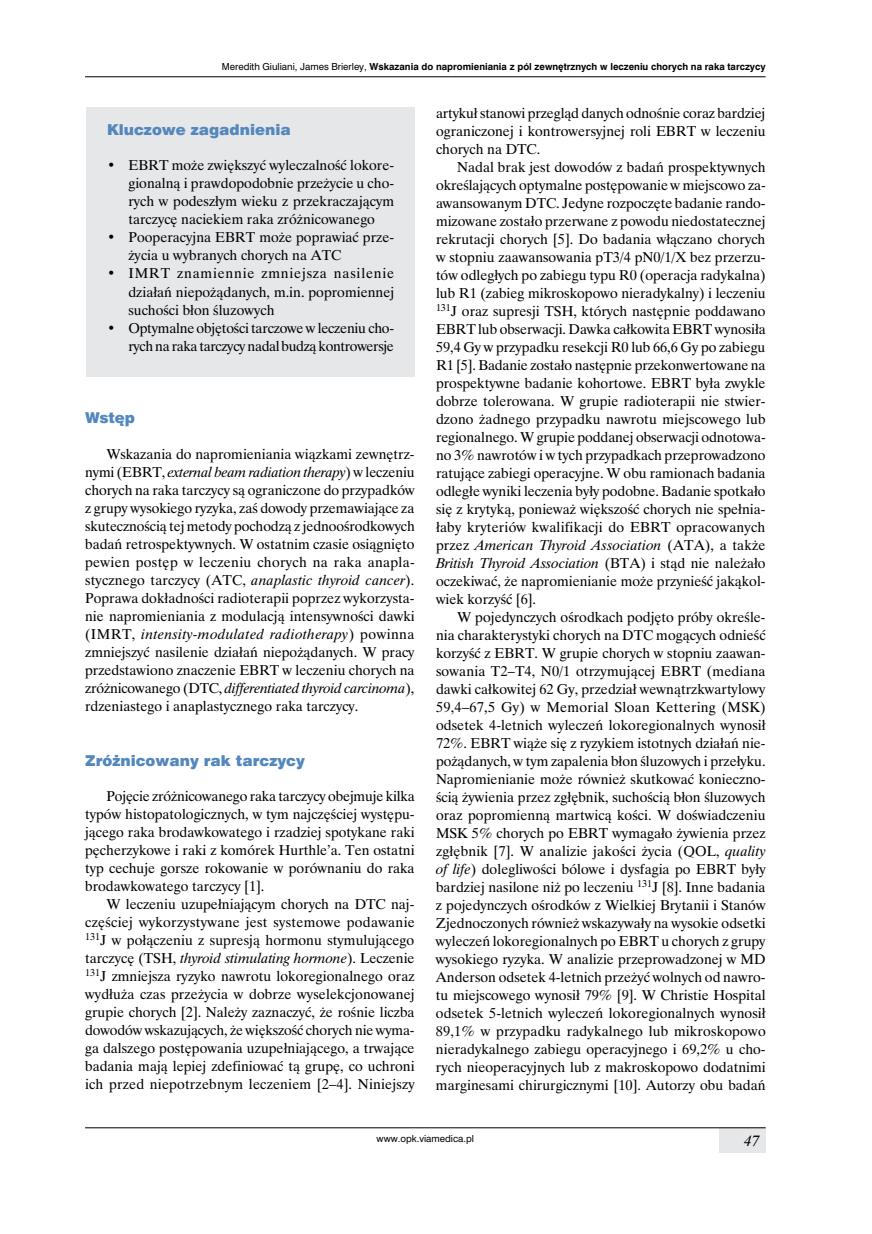
<style>
.page{position:relative;width:872px;height:1234px;background:#fff}
.page>*{position:absolute;margin:0;border:0;box-sizing:border-box;transform-origin:0 0}
.t1{font:15px "Swis 721 Blk EU";color:#5387bd}
.t2{font:italic 15px "Time Ibis EE";color:#000}
.t3{font:14.25px/18px "Time Ibis EE";color:#000;text-align:justify}
.t4{font:14.25px/18px "Time Ibis EE";letter-spacing:-.025em;color:#000;text-align:right}
.t5{font:700 9px "Swis 721 PL";color:#000}
.t6{font:9px "Swis 721 PL";color:#000}
.s1{font-weight:400}
.s2{font-style:italic}
</style>
<div class="page">
<hr style="left:85px;top:76px;width:680px;height:1px;background:#000">
<div style="left:719px;top:1127px;width:46px;height:25px;background:#e6e7e8"></div>
<hr style="left:85px;top:1127px;width:680px;height:1px;background:#000">
<div style="left:87px;top:107px;width:328px;height:269px;background:#e6e7e8"></div>
<p class="t5" style="left:222px;top:61px;width:545px"><span class="s1">Meredith Giuliani, James Brierley,</span> Wskazania do napromieniania z pól zewnętrznych w leczeniu chorych na raka tarczycy</p>
<p class="t1" style="left:107px;top:120px;width:185px">Kluczowe zagadnienia</p>
<p class="t3" style="left:128px;top:156px;width:267px;text-indent:-21px">• EBRT może zwiększyć wyleczalność lokore&shy;gionalną i prawdopodobnie przeżycie u cho&shy;rych w podeszłym wieku z przekraczającym tarczycę naciekiem raka zróżnicowanego</p>
<p class="t3" style="left:128px;top:228px;width:267px;text-indent:-21px">• Pooperacyjna EBRT może poprawiać prze&shy;życia u wybranych chorych na ATC</p>
<p class="t3" style="left:128px;top:264px;width:267px;text-indent:-21px">• IMRT znamiennie zmniejsza nasilenie działań niepożądanych, m.in. popromiennej suchości błon śluzowych</p>
<p class="t4" style="left:107px;top:318px;width:288px">• Optymalne objętości tarczowe w leczeniu cho&shy;rych na raka tarczycy nadal budzą kontrowersje</p>
<p class="t1" style="left:85px;top:408px;width:51px">Wstęp</p>
<p class="t3" style="left:85px;top:444px;width:331px;text-indent:21px">Wskazania do napromieniania wiązkami zewnętrz&shy;nymi (EBRT, <span class="s2">external beam radiation therapy</span>) w leczeniu chorych na raka tarczycy są ograniczone do przypadków z grupy wysokiego ryzyka, zaś dowody przemawiające za skutecznością tej metody pochodzą z jednoośrodkowych badań retrospektywnych. W ostatnim czasie osiągnięto pewien postęp w leczeniu chorych na raka anapla&shy;stycznego tarczycy (ATC, <span class="s2">anaplastic thyroid cancer</span>).<br>Poprawa dokładności radioterapii poprzez wykorzysta&shy;nie napromieniania z modulacją intensywności dawki (IMRT, <span class="s2">intensity-modulated radiotherapy</span>) powinna zmniejszyć nasilenie działań niepożądanych. W pracy przedstawiono znaczenie EBRT w leczeniu chorych na zróżnicowanego (DTC, <span class="s2">differentiated thyroid carcinoma</span>), rdzeniastego i anaplastycznego raka tarczycy.</p>
<p class="t1" style="left:85px;top:750px;width:221px">Zróżnicowany rak tarczycy</p>
<p class="t3" style="left:85px;top:786px;width:331px;text-indent:21px">Pojęcie zróżnicowanego raka tarczycy obejmuje kilka typów histopatologicznych, w tym najczęściej występu&shy;jącego raka brodawkowatego i rzadziej spotykane raki pęcherzykowe i raki z komórek Hurthle’a. Ten ostatni typ cechuje gorsze rokowanie w porównaniu do raka brodawkowatego tarczycy [1].</p>
<p class="t3" style="left:85px;top:894px;width:331px;text-indent:21px">W leczeniu uzupełniającym chorych na DTC naj&shy;częściej wykorzystywane jest systemowe podawanie <sup>131</sup>J w połączeniu z supresją hormonu stymulującego tarczycę (TSH, <span class="s2">thyroid stimulating hormone</span>). Leczenie <sup>131</sup>J zmniejsza ryzyko nawrotu lokoregionalnego oraz wydłuża czas przeżycia w dobrze wyselekcjonowanej grupie chorych [2]. Należy zaznaczyć, że rośnie liczba dowodów wskazujących, że większość chorych nie wyma&shy;ga dalszego postępowania uzupełniającego, a trwające badania mają lepiej zdefiniować tą grupę, co uchroni ich przed niepotrzebnym leczeniem [2–4]. Niniejszy</p>
<p class="t3" style="left:436px;top:103px;width:331px">artykuł stanowi przegląd danych odnośnie coraz bardziej ograniczonej i kontrowersyjnej roli EBRT w leczeniu chorych na DTC.</p>
<p class="t3" style="left:436px;top:157px;width:331px;text-indent:21px">Nadal brak jest dowodów z badań prospektywnych określających optymalne postępowanie w miejscowo za&shy;awansowanym DTC. Jedyne rozpoczęte badanie rando&shy;mizowane zostało przerwane z powodu niedostatecznej rekrutacji chorych [5]. Do badania włączano chorych w stopniu zaawansowania pT3/4 pN0/1/X bez przerzu&shy;tów odległych po zabiegu typu R0 (operacja radykalna) lub R1 (zabieg mikroskopowo nieradykalny) i leczeniu <sup>131</sup>J oraz supresji TSH, których następnie poddawano EBRT lub obserwacji. Dawka całkowita EBRT wynosiła 59,4 Gy w przypadku resekcji R0 lub 66,6 Gy po zabiegu R1 [5]. Badanie zostało następnie przekonwertowane na prospektywne badanie kohortowe. EBRT była zwykle dobrze tolerowana. W grupie radioterapii nie stwier&shy;dzono żadnego przypadku nawrotu miejscowego lub regionalnego. W grupie poddanej obserwacji odnotowa&shy;no 3% nawrotów i w tych przypadkach przeprowadzono ratujące zabiegi operacyjne. W obu ramionach badania odległe wyniki leczenia były podobne. Badanie spotkało się z krytyką, ponieważ większość chorych nie spełnia&shy;łaby kryteriów kwalifikacji do EBRT opracowanych przez <span class="s2">American Thyroid Association</span> (ATA), a także <span class="s2">British Thyroid Association</span> (BTA) i stąd nie należało oczekiwać, że napromienianie może przynieść jakąkol&shy;wiek korzyść [6].</p>
<p class="t3" style="left:436px;top:607px;width:331px;text-indent:21px">W pojedynczych ośrodkach podjęto próby określe&shy;nia charakterystyki chorych na DTC mogących odnieść korzyść z EBRT. W grupie chorych w stopniu zaawan&shy;sowania T2–T4, N0/1 otrzymującej EBRT (mediana dawki całkowitej 62 Gy, przedział wewnątrzkwartylowy 59,4–67,5 Gy) w Memorial Sloan Kettering (MSK) odsetek 4-letnich wyleczeń lokoregionalnych wynosił 72%. EBRT wiąże się z ryzykiem istotnych działań nie&shy;pożądanych, w tym zapalenia błon śluzowych i przełyku.<br>Napromienianie może również skutkować konieczno&shy;ścią żywienia przez zgłębnik, suchością błon śluzowych oraz popromienną martwicą kości. W doświadczeniu MSK 5% chorych po EBRT wymagało żywienia przez zgłębnik [7]. W analizie jakości życia (QOL, <span class="s2">quality of life</span>) dolegliwości bólowe i dysfagia po EBRT były bardziej nasilone niż po leczeniu <sup>131</sup>J [8]. Inne badania z pojedynczych ośrodków z Wielkiej Brytanii i Stanów Zjednoczonych również wskazywały na wysokie odsetki wyleczeń lokoregionalnych po EBRT u chorych z grupy wysokiego ryzyka. W analizie przeprowadzonej w MD Anderson odsetek 4-letnich przeżyć wolnych od nawro&shy;tu miejscowego wynosił 79% [9]. W Christie Hospital odsetek 5-letnich wyleczeń lokoregionalnych wynosił 89,1% w przypadku radykalnego lub mikroskopowo nieradykalnego zabiegu operacyjnego i 69,2% u cho&shy;rych nieoperacyjnych lub z makroskopowo dodatnimi marginesami chirurgicznymi [10]. Autorzy obu badań</p>
<p class="t6" style="left:376px;top:1132px;width:99px">www.opk.viamedica.pl</p>
<p class="t2" style="left:744px;top:1131px;width:16px">47</p>
</div>
